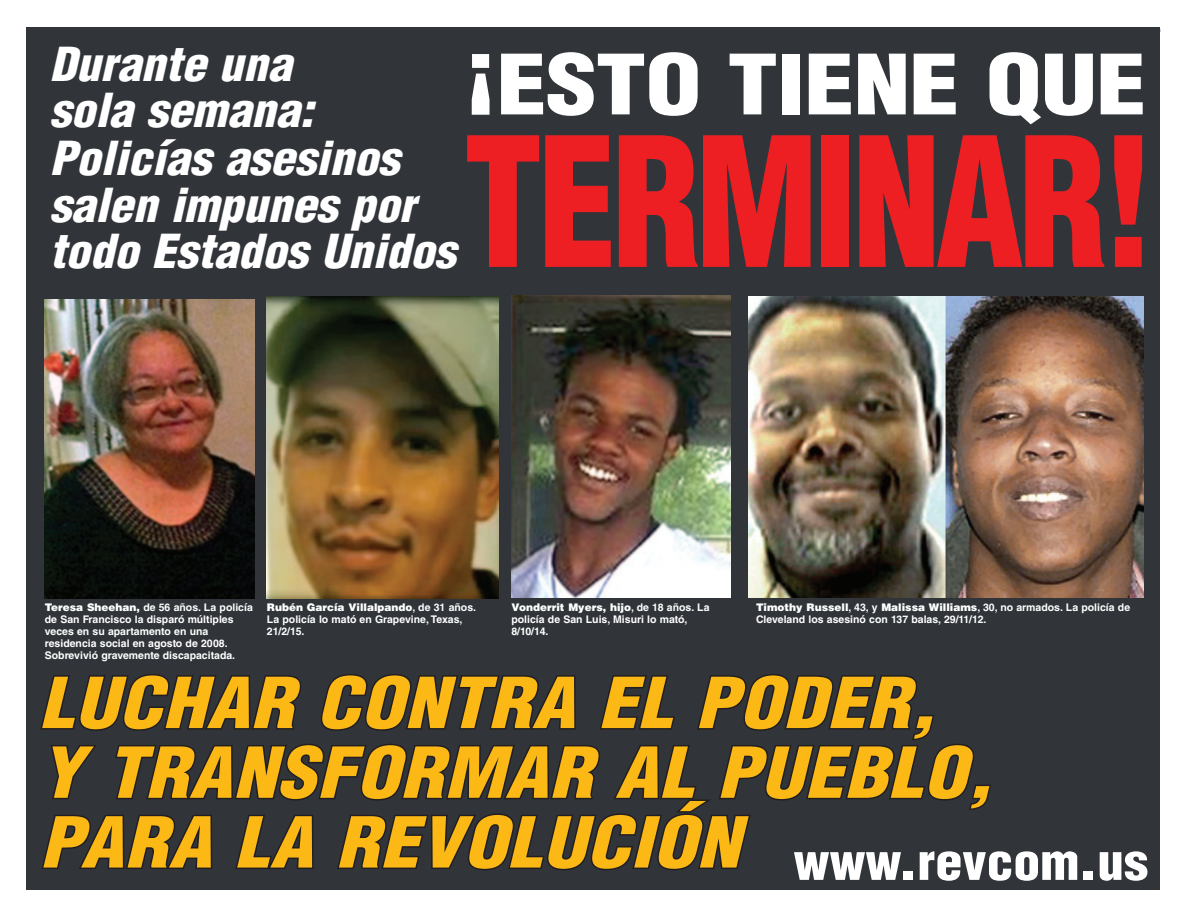
<style>
.page{position:relative;width:1188px;height:918px;background:#fff}
.page>*{position:absolute;margin:0;border:0;box-sizing:border-box;transform-origin:0 0}
.t1{font:900 condensed 175.5px "Helvetica LT Std";letter-spacing:-.03em;color:#ee1f23;scale:.9 1}
.t2{font:900 condensed 81px "Helvetica LT Std";letter-spacing:-.01em;color:#fff;scale:1.25 1}
.t3{font:italic 900 condensed 68.47px/69.8px "Helvetica LT Std";letter-spacing:.01em;color:#fcb814;scale:1.13 1}
.t4{font:italic 900 condensed 45.75px/46.8px "Helvetica LT Std";color:#fff;scale:1.06 1}
.t5{font:700 10.5px/12px "Helvetica LT Std";color:#fff}
.t6{font:6px "Helvetica LT Std";color:#231f20}
.s1{font-weight:700;font-size:6.75px}
.s2{font-weight:900}
</style>
<div class="page">
<div style="left:26px;top:27px;width:1134px;height:863px;background:#31353a"></div>
<img style="left:45px;top:300px;width:209px;height:298px">
<img style="left:748px;top:296px;width:395px;height:301px">
<img style="left:267px;top:296px;width:232px;height:302px">
<img style="left:511px;top:295px;width:220px;height:302px">
<svg style="left:40px;top:674px;width:951px;height:196px"></svg>
<h3 class="t4" style="left:49px;top:41px;width:385px">Durante una<br>sola semana:<br>Policías asesinos salen impunes por todo Estados Unidos</h3>
<h2 class="t2" style="left:464px;top:33px;width:548px">¡ESTO TIENE QUE</h2>
<h1 class="t1" style="left:464px;top:91px;width:769px">TERMINAR!</h1>
<p class="t6" style="left:1153px;top:28px;width:9px">| <span class="s1">9</span></p>
<p class="t5" style="left:45px;top:601px;width:209px"><span class="s2">Teresa Sheehan,</span> de 56 años. La policía de San Francisco la disparó múltiples veces en su apartamento en una residencia social en agosto de 2008.<br>Sobrevivió gravemente discapacitada.</p>
<p class="t5" style="left:267px;top:601px;width:211px"><span class="s2">Rubén García Villalpando</span>, de 31 años.<br>La policía lo mató en Grapevine, Texas,<br>21/2/15.</p>
<p class="t5" style="left:511px;top:601px;width:200px"><span class="s2">Vonderrit Myers, hijo</span>, de 18 años. La policía de San Luis, Misuri lo mató,<br>8/10/14.</p>
<p class="t5" style="left:756px;top:601px;width:376px"><span class="s2">Timothy Russell</span>, 43, y <span class="s2">Malissa Williams</span>, 30, no armados. La policía de<br>Cleveland los asesinó con 137 balas, 29/11/12.</p>
<h3 class="t3" style="left:39px;top:669px;width:983px">LUCHAR CONTRA EL PODER,<br>Y TRANSFORMAR AL PUEBLO,<br>PARA LA REVOLUCIÓN <sub>www.revcom.us</sub></h3>
</div>
